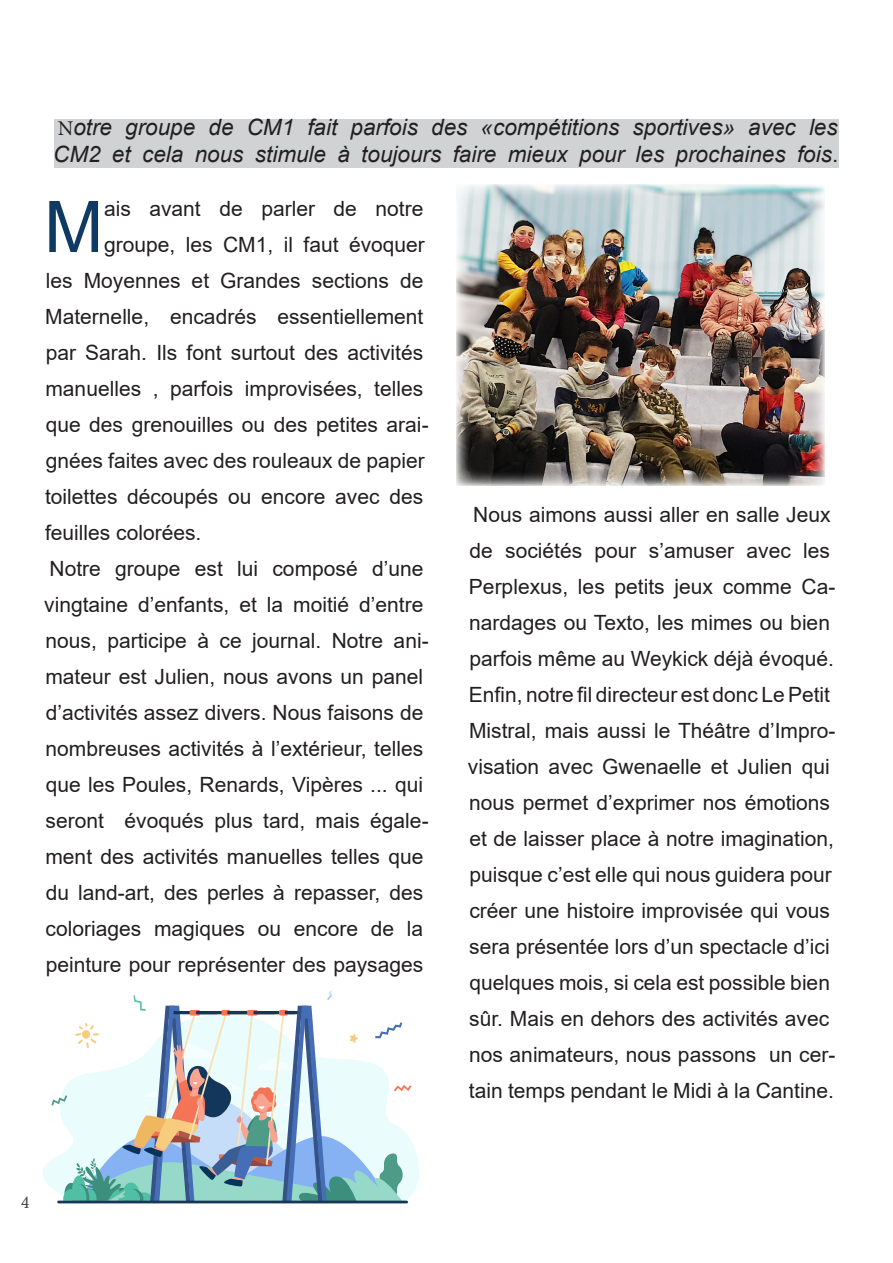
<style>
.page{position:relative;width:893px;height:1263px;background:#fff}
.page>*{position:absolute;margin:0;border:0;box-sizing:border-box;transform-origin:0 0}
.t1{font:71.25px "Arial";color:#0e3a63}
.t2{font:italic 22.5px/27px "Arial";color:#231f20}
.t3{font:21px/36px "Arial";color:#231f20}
.t4{font:18px "Minion Pro";color:#231f20}
.s1{font-family:"Minion Pro";font-style:normal;font-size:21px}
.s2{font-style:normal}
</style>
<div class="page">
<div style="left:54px;top:119px;width:785px;height:48px;background:#d1d2d4"></div>
<img style="left:456px;top:184px;width:369px;height:302px">
<svg style="left:43px;top:1086px;width:376px;height:110px"></svg>
<svg style="left:51px;top:991px;width:360px;height:209px"></svg>
<hr style="left:57px;top:1200px;width:351px;height:3px;background:#183658">
<p class="t2" style="left:53px;top:114px;width:787px"><span class="s1">N</span>otre groupe de CM1 fait parfois des «compétitions sportives» avec les<br>CM2 et cela nous stimule à toujours faire mieux pour les prochaines fois<span class="s2">.</span></p>
<p class="t1" style="left:44px;top:178px;width:61px">M</p>
<p class="t3" style="left:104px;top:190px;width:321px">ais avant de parler de notre</p>
<p class="t3" style="left:104px;top:226px;width:322px">groupe, les CM1, il faut évoquer</p>
<p class="t3" style="left:46px;top:262px;width:379px">les Moyennes et Grandes sections de</p>
<p class="t3" style="left:45px;top:298px;width:380px">Maternelle, encadrés essentiellement</p>
<p class="t3" style="left:46px;top:334px;width:379px">par Sarah. Ils font surtout des activités</p>
<p class="t3" style="left:45px;top:370px;width:379px">manuelles , parfois improvisées, telles</p>
<p class="t3" style="left:46px;top:406px;width:384px">que des grenouilles ou des petites arai-</p>
<p class="t3" style="left:46px;top:442px;width:381px">gnées faites avec des rouleaux de papier</p>
<p class="t3" style="left:45px;top:478px;width:380px">toilettes découpés ou encore avec des</p>
<p class="t3" style="left:45px;top:514px;width:158px">feuilles colorées.</p>
<p class="t3" style="left:44px;top:550px;width:386px">Notre groupe est lui composé d’une vingtaine d’enfants, et la moitié d’entre nous, participe à ce journal. Notre ani&shy;mateur est Julien, nous avons un panel d’activités assez divers. Nous faisons de nombreuses activités à l’extérieur, telles que les Poules, Renards, Vipères ... qui seront évoqués plus tard, mais égale&shy;ment des activités manuelles telles que du land-art, des perles à repasser, des coloriages magiques ou encore de la peinture pour représenter des paysages</p>
<p class="t3" style="left:468px;top:496px;width:369px">Nous aimons aussi aller en salle Jeux de sociétés pour s’amuser avec les Perplexus, les petits jeux comme Ca&shy;nardages ou Texto, les mimes ou bien parfois même au Weykick déjà évoqué.<br>Enfin, notre fil directeur est donc Le Petit Mistral, mais aussi le Théâtre d’Impro&shy;visation avec Gwenaelle et Julien qui nous permet d’exprimer nos émotions et de laisser place à notre imagination, puisque c’est elle qui nous guidera pour créer une histoire improvisée qui vous sera présentée lors d’un spectacle d’ici quelques mois, si cela est possible bien sûr. Mais en dehors des activités avec nos animateurs, nous passons un cer&shy;tain temps pendant le Midi à la Cantine.</p>
<p class="t4" style="left:21px;top:1190px;width:10px">4</p>
</div>
